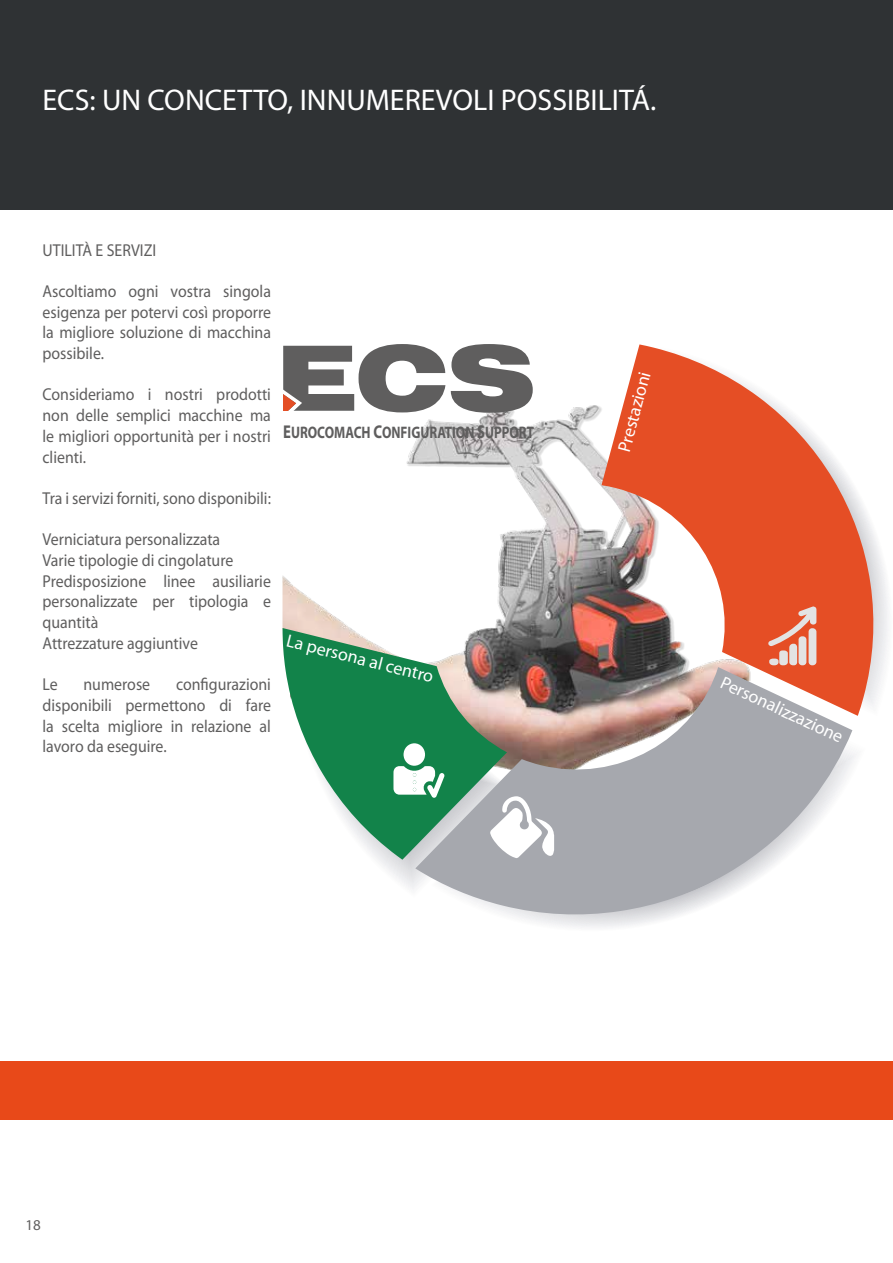
<style>
.page{position:relative;width:893px;height:1263px;background:#fff}
.page>*{position:absolute;margin:0;border:0;box-sizing:border-box;transform-origin:0 0}
.t1{font:30px "Myriad Pro";color:#fff}
.t2{font:18px "Myriad Pro";color:#fff}
.testi_ristretti{font:17.25px/20.7px "Myriad Pro";color:#5f5e5e;text-align:justify;scale:.92 1}
.t3{font:700 16.65px "Myriad Pro";color:#5f5e5e;scale:.79 1}
.t4{font:15px "Myriad Pro";color:#5f5e5e}
.s1{font-size:18.6px}
</style>
<div class="page">
<div style="left:0;top:0;width:893px;height:209px;background:#2f3234"></div>
<div style="left:0;top:1095px;width:893px;height:24px;background:#e84919"></div>
<div style="left:0;top:1086px;width:893px;height:24px;background:#e84919"></div>
<div style="left:0;top:1062px;width:893px;height:24px;background:#e84919"></div>
<img style="left:282px;top:405px;width:319px;height:262px">
<svg style="left:601px;top:344px;width:275px;height:372px"></svg>
<svg style="left:450px;top:667px;width:402px;height:250px;fill:#a6a8ae"></svg>
<svg style="left:282px;top:628px;width:225px;height:104px"></svg>
<svg style="left:700px;top:397px;width:170px;height:268px"></svg>
<svg style="left:302px;top:673px;width:252px;height:215px"></svg>
<svg style="left:283px;top:344px;width:250px;height:69px"></svg>
<hr style="left:279px;top:383px;width:4px;height:34px;background:#fff">
<hr style="left:283px;top:411px;width:13px;height:4px;background:#fff">
<p class="t1" style="left:43px;top:82px;width:615px">ECS: UN CONCETTO, INNUMEREVOLI POSSIBILITÁ.</p>
<p class="testi_ristretti" style="left:43px;top:239px;width:125px">UTILITÀ E SERVIZI</p>
<p class="testi_ristretti" style="left:43px;top:280px;width:250px">Ascoltiamo ogni vostra singola esigenza per potervi così proporre la migliore soluzione di macchina possibile.</p>
<p class="testi_ristretti" style="left:43px;top:384px;width:250px">Consideriamo i nostri prodotti non delle semplici macchine ma le migliori opportunità per i nostri clienti.</p>
<p class="testi_ristretti" style="left:43px;top:487px;width:250px">Tra i servizi forniti, sono disponibili:</p>
<p class="testi_ristretti" style="left:43px;top:529px;width:195px">Verniciatura personalizzata</p>
<p class="testi_ristretti" style="left:43px;top:550px;width:209px">Varie tipologie di cingolature</p>
<p class="testi_ristretti" style="left:43px;top:570px;width:250px">Predisposizione linee ausiliarie personalizzate per tipologia e quantità</p>
<p class="testi_ristretti" style="left:43px;top:632px;width:170px">Attrezzature aggiuntive</p>
<p class="testi_ristretti" style="left:43px;top:674px;width:18px">Le</p>
<p class="testi_ristretti" style="left:84px;top:674px;width:74px">numerose</p>
<p class="testi_ristretti" style="left:43px;top:674px;width:250px;text-indent:133px">configurazioni disponibili permettono di fare la scelta migliore in relazione al lavoro da eseguire.</p>
<p class="t3" style="left:283px;top:421px;width:319px"><span class="s1">E</span>UROCOMACH <span class="s1">C</span>ONFIGURATION <span class="s1">S</span>UPPORT</p>
<p class="t2" style="left:290px;top:629px;width:152px;rotate:14deg">La persona al centro</p>
<p class="t2" style="left:613px;top:448px;width:83px;rotate:-75deg">Prestazioni</p>
<p class="t2" style="left:726px;top:671px;width:135px;rotate:25deg">Personalizzazione</p>
<p class="t4" style="left:26px;top:1216px;width:17px">18</p>
</div>
